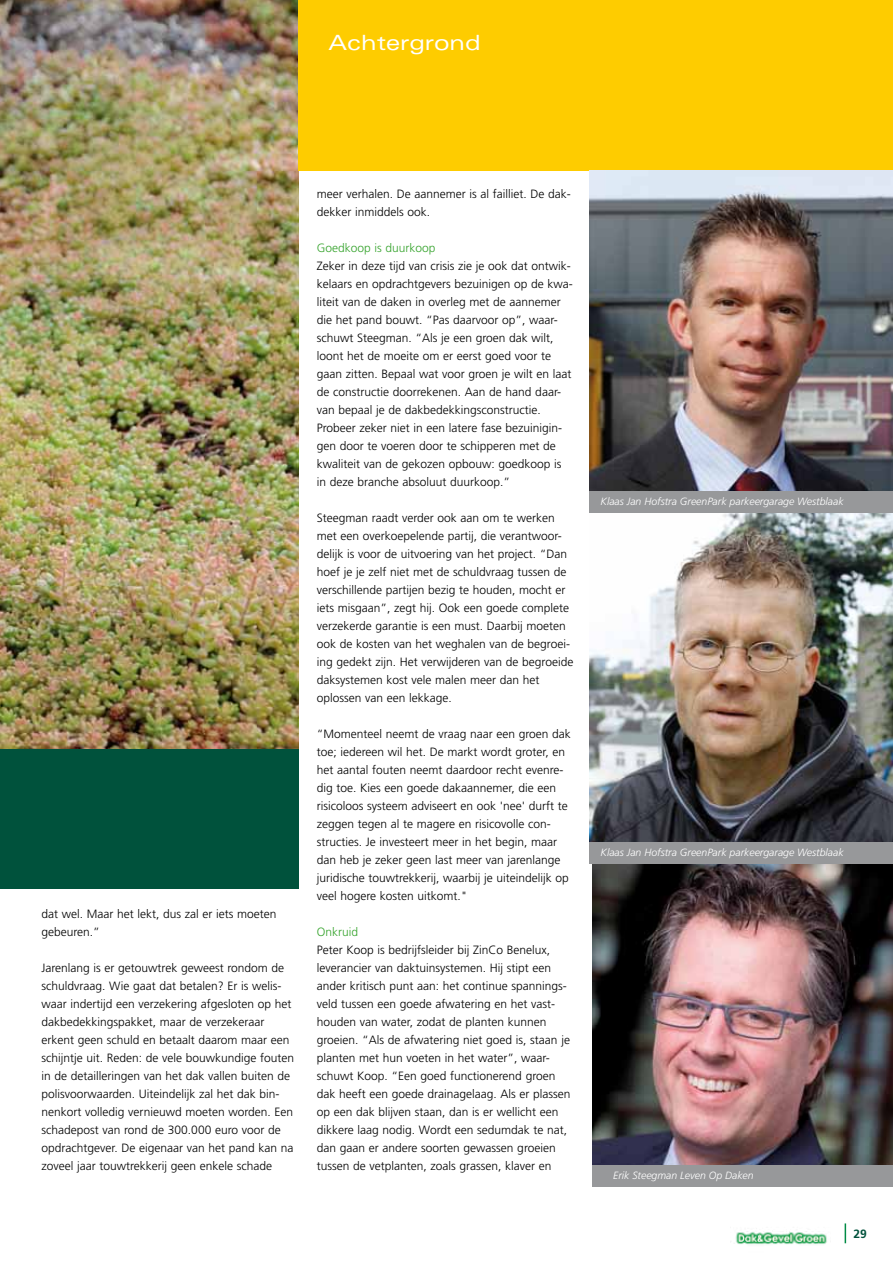
<style>
.page{position:relative;width:893px;height:1263px;background:#fff}
.page>*{position:absolute;margin:0;border:0;box-sizing:border-box;transform-origin:0 0}
.t1{font:expanded 21px "Univers";color:#fff}
.t2{font:300 12px/18px "Frutiger";color:#000}
.t3{font:300 12px "Frutiger";color:#35a32c}
.t4{font:700 12px "Frutiger";color:#00523c}
.t5{font:italic 300 10.5px "Frutiger";color:#fff}
</style>
<div class="page">
<svg style="left:845px;top:1223px;width:1px;height:20px"></svg>
<img style="left:735px;top:1231px;width:92px;height:14px">
<img style="left:0;top:0;width:299px;height:749px">
<div style="left:299px;top:0;width:594px;height:170px;background:#fecc00"></div>
<img style="left:590px;top:512px;width:303px;height:330px">
<img style="left:590px;top:170px;width:303px;height:321px">
<img style="left:592px;top:863px;width:301px;height:302px">
<div style="left:0;top:749px;width:299px;height:140px;background:#00523c"></div>
<div style="left:590px;top:842px;width:303px;height:21px;background:#97989a"></div>
<div style="left:590px;top:491px;width:303px;height:21px;background:#97989a"></div>
<div style="left:592px;top:1165px;width:301px;height:21px;background:#97989a"></div>
<h1 class="t1" style="left:329px;top:30px;width:154px">Achtergrond</h1>
<p class="t2" style="left:41px;top:905px;width:237px">dat wel. Maar het lekt, dus zal er iets moeten gebeuren.”</p>
<p class="t2" style="left:41px;top:959px;width:254px">Jarenlang is er getouwtrek geweest rondom de schuldvraag. Wie gaat dat betalen? Er is welis&shy;waar indertijd een verzekering afgesloten op het dakbedekkingspakket, maar de verzekeraar erkent geen schuld en betaalt daarom maar een schijntje uit. Reden: de vele bouwkundige fouten in de detailleringen van het dak vallen buiten de polisvoorwaarden. Uiteindelijk zal het dak bin&shy;nenkort volledig vernieuwd moeten worden. Een schadepost van rond de 300.000 euro voor de opdrachtgever. De eigenaar van het pand kan na zoveel jaar touwtrekkerij geen enkele schade</p>
<p class="t2" style="left:317px;top:185px;width:256px">meer verhalen. De aannemer is al failliet. De dak&shy;dekker inmiddels ook.</p>
<p class="t3" style="left:317px;top:241px;width:120px">Goedkoop is duurkoop</p>
<p class="t2" style="left:317px;top:257px;width:258px">Zeker in deze tijd van crisis zie je ook dat ontwik&shy;kelaars en opdrachtgevers bezuinigen op de kwa&shy;liteit van de daken in overleg met de aannemer die het pand bouwt. “Pas daarvoor op”, waar&shy;schuwt Steegman. “Als je een groen dak wilt, loont het de moeite om er eerst goed voor te gaan zitten. Bepaal wat voor groen je wilt en laat de constructie doorrekenen. Aan de hand daar&shy;van bepaal je de dakbedekkingsconstructie.<br>Probeer zeker niet in een latere fase bezuinigin&shy;gen door te voeren door te schipperen met de kwaliteit van de gekozen opbouw: goedkoop is in deze branche absoluut duurkoop.”</p>
<p class="t2" style="left:317px;top:509px;width:258px">Steegman raadt verder ook aan om te werken met een overkoepelende partij, die verantwoor&shy;delijk is voor de uitvoering van het project. “Dan hoef je je zelf niet met de schuldvraag tussen de verschillende partijen bezig te houden, mocht er iets misgaan”, zegt hij. Ook een goede complete verzekerde garantie is een must. Daarbij moeten ook de kosten van het weghalen van de begroei&shy;ing gedekt zijn. Het verwijderen van de begroeide daksystemen kost vele malen meer dan het oplossen van een lekkage.</p>
<p class="t2" style="left:317px;top:725px;width:256px">“Momenteel neemt de vraag naar een groen dak toe; iedereen wil het. De markt wordt groter, en het aantal fouten neemt daardoor recht evenre&shy;dig toe. Kies een goede dakaannemer, die een risicoloos systeem adviseert en ook 'nee' durft te zeggen tegen al te magere en risicovolle con&shy;structies. Je investeert meer in het begin, maar dan heb je zeker geen last meer van jarenlange juridische touwtrekkerij, waarbij je uiteindelijk op veel hogere kosten uitkomt."</p>
<p class="t3" style="left:317px;top:925px;width:43px">Onkruid</p>
<p class="t2" style="left:317px;top:941px;width:255px">Peter Koop is bedrijfsleider bij ZinCo Benelux, leverancier van daktuinsystemen. Hij stipt een ander kritisch punt aan: het continue spannings&shy;veld tussen een goede afwatering en het vast&shy;houden van water, zodat de planten kunnen groeien. “Als de afwatering niet goed is, staan je planten met hun voeten in het water”, waar&shy;schuwt Koop. “Een goed functionerend groen dak heeft een goede drainagelaag. Als er plassen op een dak blijven staan, dan is er wellicht een dikkere laag nodig. Wordt een sedumdak te nat, dan gaan er andere soorten gewassen groeien tussen de vetplanten, zoals grassen, klaver en</p>
<p class="t5" style="left:601px;top:495px;width:245px">Klaas Jan Hofstra GreenPark parkeergarage Westblaak</p>
<p class="t5" style="left:601px;top:846px;width:245px">Klaas Jan Hofstra GreenPark parkeergarage Westblaak</p>
<p class="t5" style="left:613px;top:1169px;width:142px">Erik Steegman Leven Op Daken</p>
<p class="t4" style="left:853px;top:1227px;width:15px">29</p>
</div>
